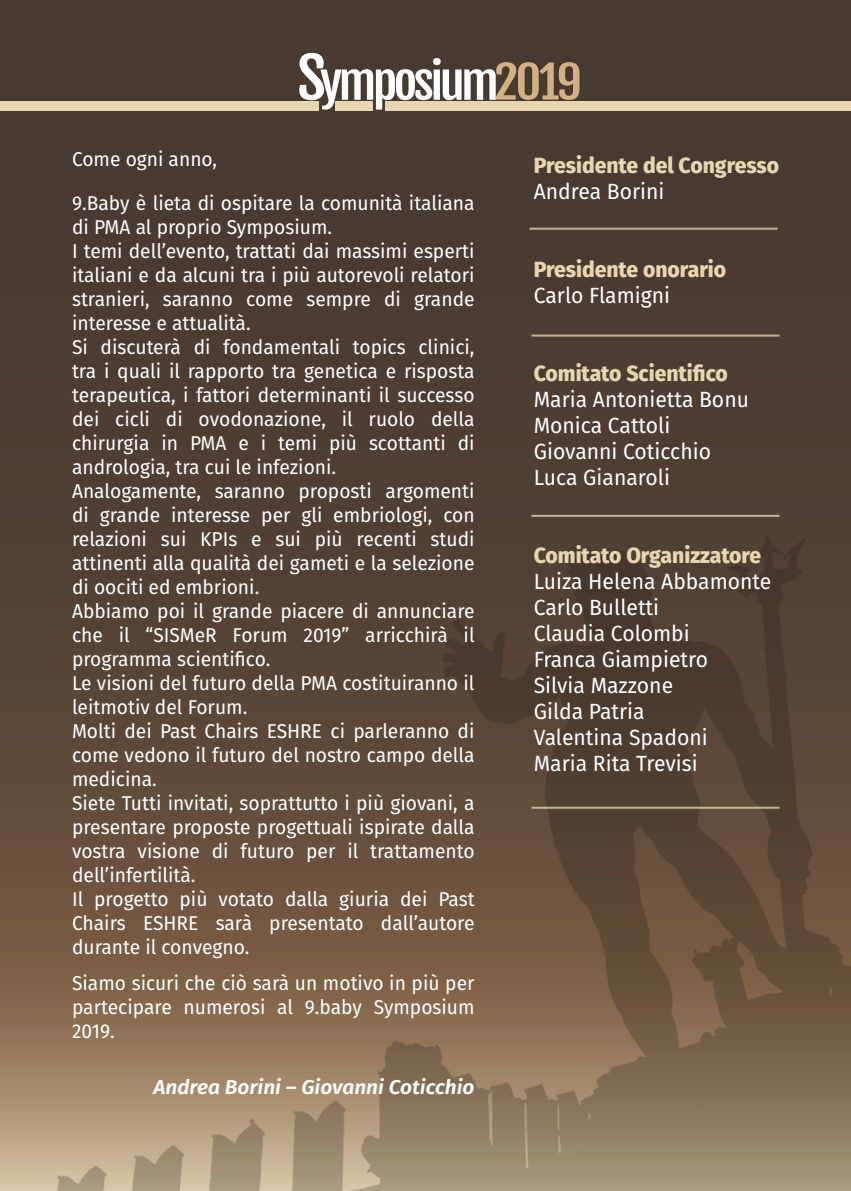
<style>
.page{position:relative;width:851px;height:1191px;background:#fff}
.page>*{position:absolute;margin:0;border:0;box-sizing:border-box;transform-origin:0 0}
.t1{font:22px/26px "Fira Sans";color:#fff;scale:.96 1}
.t2{font:800 22px "Fira Sans";color:#e9d6b0;scale:.96 1}
.t3{font:20px/24px "Fira Sans";color:#fff;scale:.96 1}
.t4{font:italic 600 20px "Fira Sans";color:#fff;scale:1.04 1}
</style>
<div class="page">
<div style="left:0;top:0;width:850px;height:1191px;background:#4a3b31"></div>
<img style="left:0;top:514px;width:850px;height:677px">
<div style="left:0;top:102px;width:318px;height:9px;background:#e9d6b0"></div>
<div style="left:385px;top:102px;width:465px;height:9px;background:#e9d6b0"></div>
<div style="left:336px;top:102px;width:37px;height:9px;background:#e9d6b0"></div>
<svg style="left:299px;top:53px;width:280px;height:57px"></svg>
<hr style="left:529px;top:228px;width:248px;height:2px;background:#e9d6b0">
<hr style="left:531px;top:334px;width:248px;height:2px;background:#e9d6b0">
<hr style="left:531px;top:515px;width:248px;height:2px;background:#e9d6b0">
<hr style="left:531px;top:806px;width:248px;height:2px;background:#e9d6b0">
<p class="t3" style="left:72px;top:137px;width:421px;line-height:43.2px">Come ogni anno,<br>9.Baby è lieta di ospitare la comunità italiana</p>
<p class="t3" style="left:72px;top:214px;width:421px">di PMA al proprio Symposium.<br>I temi dell’evento, trattati dai massimi esperti italiani e da alcuni tra i più autorevoli relatori stranieri, saranno come sempre di grande interesse e attualità.<br>Si discuterà di fondamentali topics clinici, tra i quali il rapporto tra genetica e risposta terapeutica, i fattori determinanti il successo dei cicli di ovodonazione, il ruolo della chirurgia in PMA e i temi più scottanti di andrologia, tra cui le infezioni.<br>Analogamente, saranno proposti argomenti di grande interesse per gli embriologi, con relazioni sui KPIs e sui più recenti studi attinenti alla qualità dei gameti e la selezione di oociti ed embrioni.<br>Abbiamo poi il grande piacere di annunciare che il “SISMeR Forum 2019” arricchirà il programma scientifico.<br>Le visioni del futuro della PMA costituiranno il leitmotiv del Forum.<br>Molti dei Past Chairs ESHRE ci parleranno di come vedono il futuro del nostro campo della medicina.<br>Siete Tutti invitati, soprattutto i più giovani, a presentare proposte progettuali ispirate dalla vostra visione di futuro per il trattamento dell’infertilità.<br>Il progetto più votato dalla giuria dei Past Chairs ESHRE sarà presentato dall’autore durante il convegno.</p>
<p class="t3" style="left:72px;top:970px;width:421px;text-align:justify">Siamo sicuri che ciò sarà un motivo in più per partecipare numerosi al 9.baby Symposium 2019.</p>
<p class="t4" style="left:153px;top:1070px;width:310px">Andrea Borini – Giovanni Coticchio</p>
<p class="t2" style="left:533px;top:146px;width:257px">Presidente del Congresso</p>
<p class="t1" style="left:533px;top:177px;width:138px">Andrea Borini</p>
<p class="t2" style="left:533px;top:250px;width:202px">Presidente onorario</p>
<p class="t1" style="left:533px;top:281px;width:144px">Carlo Flamigni</p>
<p class="t2" style="left:533px;top:354px;width:203px">Comitato Scientifico</p>
<p class="t1" style="left:533px;top:385px;width:226px">Maria Antonietta Bonu<br>Monica Cattoli<br>Giovanni Coticchio<br>Luca Gianaroli</p>
<p class="t2" style="left:533px;top:536px;width:238px">Comitato Organizzatore</p>
<p class="t1" style="left:533px;top:567px;width:249px">Luiza Helena Abbamonte<br>Carlo Bulletti<br>Claudia Colombi<br>Franca Giampietro<br>Silvia Mazzone<br>Gilda Patria<br>Valentina Spadoni<br>Maria Rita Trevisi</p>
</div>
